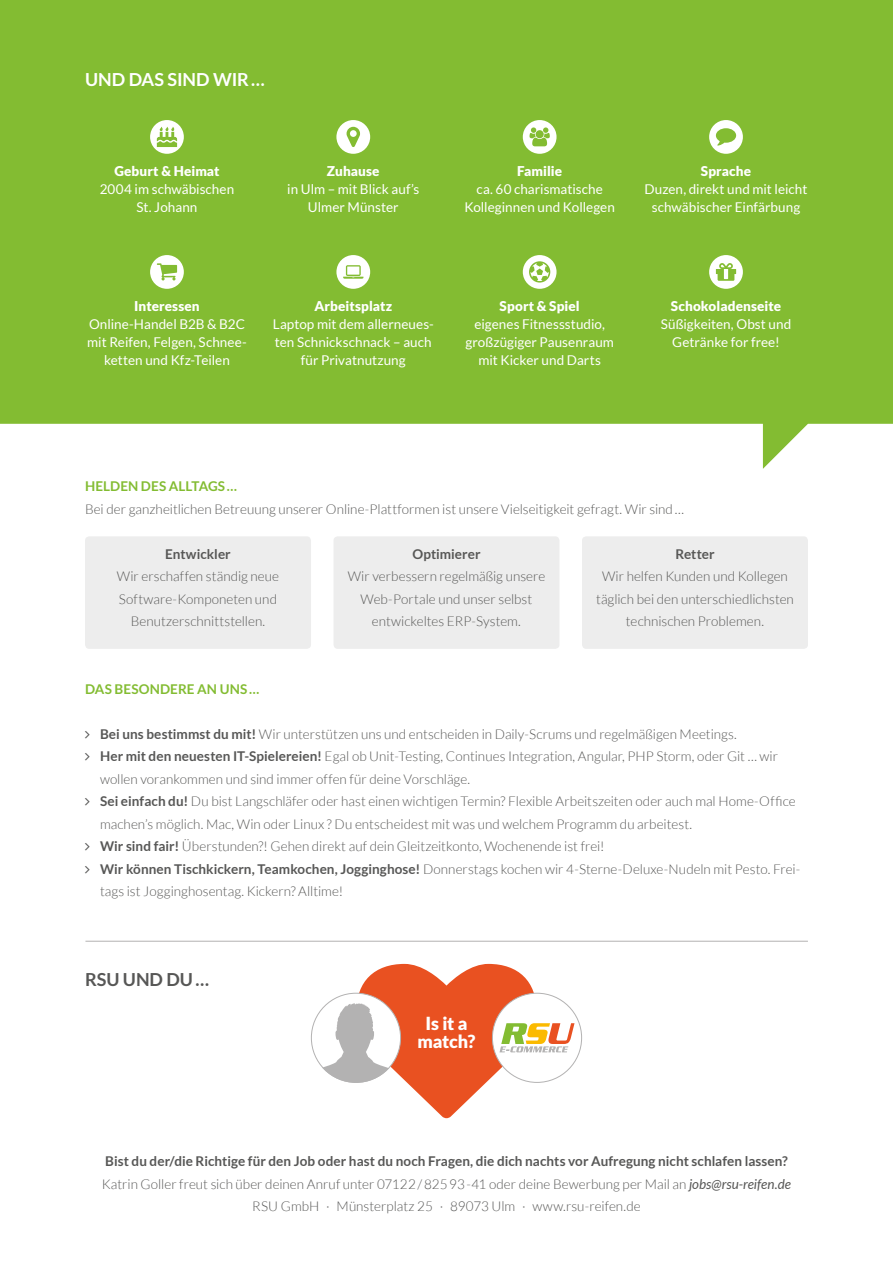
<style>
.page{position:relative;width:893px;height:1263px;background:#fff}
.page>*{position:absolute;margin:0;border:0;box-sizing:border-box;transform-origin:0 0}
.t1{font:700 18px "Lato";letter-spacing:-.005em;color:#fff}
.t2{font:900 18px/18px "Lato";letter-spacing:-.015em;color:#fff;text-align:center}
.t3{font:700 18px "Lato";color:#575756}
.t4{font:300 13.5px/22.5px "Lato";color:#575756;text-align:center}
.t5{font:13.5px/18px "Lato";color:#fff;text-align:center}
.t6{font:900 13.5px "Lato";letter-spacing:.005em;color:#fff}
.t7{font:700 13.5px "Lato";letter-spacing:.01em;color:#83bc32}
.t8{font:700 13.5px "Lato";color:#575756}
.s1{font-weight:700}
.s2{font-weight:400;font-style:italic}
</style>
<div class="page">
<div style="left:0;top:0;width:893px;height:424px;background:#83bc32"></div>
<svg style="left:763px;top:401px;width:45px;height:68px"></svg>
<hr style="left:85px;top:941px;width:723px;height:1px;background:#b3b2b2">
<div style="left:333px;top:536px;width:226px;height:113px;background:#ededed;border-radius:4px"></div>
<div style="left:582px;top:536px;width:226px;height:113px;background:#ededed;border-radius:4px"></div>
<div style="left:85px;top:536px;width:226px;height:113px;background:#ededed;border-radius:4px"></div>
<svg style="left:336px;top:120px;width:34px;height:34px"></svg>
<svg style="left:523px;top:120px;width:33px;height:34px"></svg>
<svg style="left:709px;top:120px;width:34px;height:34px"></svg>
<svg style="left:336px;top:255px;width:34px;height:34px"></svg>
<svg style="left:150px;top:255px;width:34px;height:34px"></svg>
<svg style="left:150px;top:120px;width:34px;height:34px"></svg>
<svg style="left:709px;top:255px;width:34px;height:34px"></svg>
<svg style="left:523px;top:255px;width:33px;height:34px"></svg>
<svg style="left:492px;top:993px;width:90px;height:89px"></svg>
<svg style="left:316px;top:964px;width:258px;height:154px"></svg>
<h1 class="t1" style="left:85px;top:69px;width:181px">UND DAS SIND WIR…</h1>
<p class="t6" style="left:114px;top:163px;width:107px">Geburt &amp; Heimat</p>
<p class="t5" style="left:100px;top:180px;width:136px">2004 im schwäbischen<br>St. Johann</p>
<p class="t6" style="left:327px;top:163px;width:54px">Zuhause</p>
<p class="t5" style="left:287px;top:180px;width:134px">in Ulm – mit Blick auf’s<br>Ulmer Münster</p>
<p class="t6" style="left:517px;top:163px;width:46px">Familie</p>
<p class="t5" style="left:464px;top:180px;width:152px">ca. 60 charismatische<br>Kolleginnen und Kollegen</p>
<p class="t6" style="left:701px;top:163px;width:52px">Sprache</p>
<p class="t5" style="left:645px;top:180px;width:164px">Duzen, direkt und mit leicht schwäbischer Einfärbung</p>
<p class="t6" style="left:134px;top:298px;width:67px">Interessen</p>
<p class="t5" style="left:87px;top:315px;width:161px">Online-Handel B2B &amp; B2C mit Reifen, Felgen, Schnee&shy;ketten und Kfz-Teilen</p>
<p class="t6" style="left:314px;top:298px;width:79px">Arbeitsplatz</p>
<p class="t5" style="left:273px;top:315px;width:162px">Laptop mit dem allerneues&shy;ten Schnickschnack – auch für Privatnutzung</p>
<p class="t6" style="left:500px;top:298px;width:82px">Sport &amp; Spiel</p>
<p class="t5" style="left:465px;top:315px;width:150px">eigenes Fitnessstudio, großzügiger Pausenraum mit Kicker und Darts</p>
<p class="t6" style="left:671px;top:298px;width:112px">Schokoladenseite</p>
<p class="t5" style="left:661px;top:315px;width:132px">Süßigkeiten, Obst und<br>Getränke for free!</p>
<p class="t7" style="left:85px;top:479px;width:154px">HELDEN DES ALLTAGS…</p>
<p class="t4" style="left:85px;top:498px;width:600px">Bei der ganzheitlichen Betreuung unserer Online-Plattformen ist unsere Vielseitigkeit gefragt. Wir sind…</p>
<p class="t8" style="left:165px;top:546px;width:67px">Entwickler</p>
<p class="t4" style="left:117px;top:565px;width:164px">Wir erschaffen ständig neue<br>Software-Komponeten und<br>Benutzerschnittstellen.</p>
<p class="t8" style="left:412px;top:546px;width:70px">Optimierer</p>
<p class="t4" style="left:348px;top:565px;width:199px">Wir verbessern regelmäßig unsere<br>Web-Portale und unser selbst entwickeltes ERP-System.</p>
<p class="t8" style="left:675px;top:546px;width:41px">Retter</p>
<p class="t4" style="left:596px;top:565px;width:199px">Wir helfen Kunden und Kollegen täglich bei den unterschiedlichsten technischen Problemen.</p>
<p class="t7" style="left:85px;top:681px;width:176px">DAS BESONDERE AN UNS…</p>
<p class="t4" style="left:100px;top:723px;width:702px;text-align:left"><span class="s1">Bei uns bestimmst du mit!</span> Wir unterstützen uns und entscheiden in Daily-Scrums und regelmäßigen Meetings.<br><span class="s1">Her mit den neuesten IT-Spielereien!</span> Egal ob Unit-Testing, Continues Integration, Angular, PHP Storm, oder Git … wir wollen vorankommen und sind immer offen für deine Vorschläge.<br><span class="s1">Sei einfach du!</span> Du bist Langschläfer oder hast einen wichtigen Termin? Flexible Arbeitszeiten oder auch mal Home-Office machen’s möglich. Mac, Win oder Linux ? Du entscheidest mit was und welchem Programm du arbeitest.<br><span class="s1">Wir sind fair!</span> Überstunden?! Gehen direkt auf dein Gleitzeitkonto, Wochenende ist frei!<br><span class="s1">Wir können Tischkickern, Teamkochen, Jogginghose!</span> Donnerstags kochen wir 4-Sterne-Deluxe-Nudeln mit Pesto. Frei&shy;tags ist Jogginghosentag. Kickern? Alltime!</p>
<h1 class="t3" style="left:85px;top:969px;width:125px">RSU UND DU…</h1>
<h1 class="t2" style="left:418px;top:1014px;width:59px">Is it a match?</h1>
<p class="t4" style="left:102px;top:1150px;width:691px"><span class="s1">Bist du der/die Richtige für den Job oder hast du noch Fragen, die dich nachts vor Aufregung nicht schlafen lassen?<br></span>Katrin Goller freut sich über deinen Anruf unter 07122/82593-41 oder deine Bewerbung per Mail an <span class="s2">jobs@rsu-reifen.de<br></span>RSU GmbH · Münsterplatz 25 · 89073 Ulm · www.rsu-reifen.de</p>
</div>
